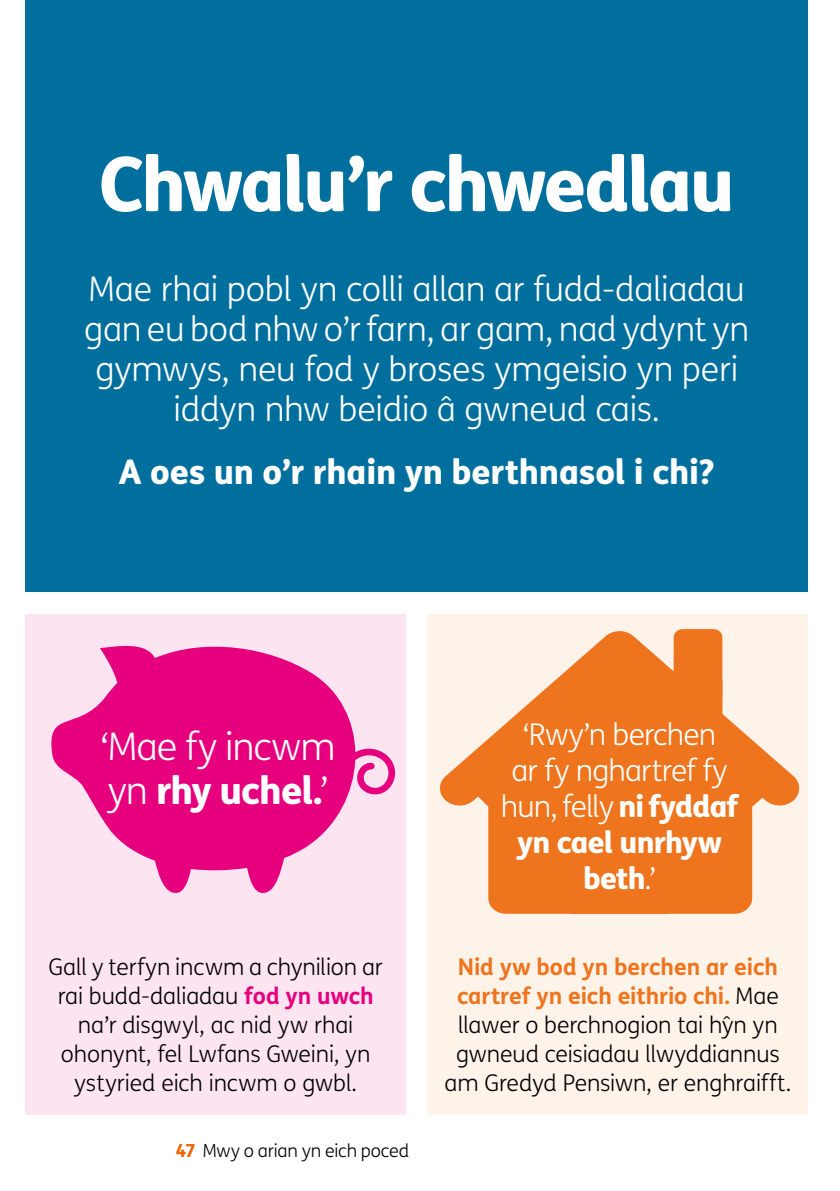
<style>
.page{position:relative;width:840px;height:1191px;background:#fff}
.page>*{position:absolute;margin:0;border:0;box-sizing:border-box;transform-origin:0 0}
.Lflt_A5_Txt_Head{font:800 75.4px "FS Me";letter-spacing:-.035em;color:#fff}
.Lflt_A5_Txt_3mm_SA{font:300 38px/44px "FS Me";letter-spacing:-.025em;color:#fff}
.Lflt_A5_Txt_3mm_SA-2{font:300 34px/40px "FS Me";letter-spacing:-.01em;color:#fff;text-align:center}
.Lflt_A5_Txt_3mm_SA-3{font:800 34px "FS Me";letter-spacing:-.005em;color:#fff}
.Lflt_A5_Txt_3mm_SA-4{font:300 30px/36px "FS Me";letter-spacing:-.03em;color:#fff;text-align:center}
.Lflt_A5_Txt_3mm_SA-5{font:300 23px/29px "FS Me";letter-spacing:-.005em;color:#000;text-align:center}
.t1{font:300 18px "FS Me";letter-spacing:-.015em;color:#000}
.s1{font-weight:800}
.s2{font-weight:700;color:#e6007d}
.s3{font-weight:800;color:#ec6608}
.s4{font-weight:700;color:#ee751e}
</style>
<div class="page">
<div style="left:26px;top:0;width:781px;height:591px;background:#006f9e"></div>
<div style="left:26px;top:614px;width:379px;height:501px;background:#fce5f1"></div>
<svg style="left:51px;top:645px;width:344px;height:248px;fill:#e6007d"></svg>
<div style="left:427px;top:614px;width:380px;height:501px;background:#fef3e9"></div>
<svg style="left:440px;top:629px;width:360px;height:284px"></svg>
<div style="left:572px;top:816px;width:94px;height:97px;background:#ee751e"></div>
<svg style="left:477px;top:662px;width:290px;height:145px;fill:#ee751e"></svg>
<div style="left:673px;top:653px;width:49px;height:67px;background:#ee751e"></div>
<p class="Lflt_A5_Txt_Head" style="left:99px;top:125px;width:636px">Chwalu’r chwedlau</p>
<p class="Lflt_A5_Txt_3mm_SA-2" style="left:84px;top:268px;width:666px">Mae rhai pobl yn colli allan ar fudd-daliadau gan eu bod nhw o’r farn, ar gam, nad ydynt yn gymwys, neu fod y broses ymgeisio yn peri iddyn nhw beidio â gwneud cais.</p>
<p class="Lflt_A5_Txt_3mm_SA-3" style="left:119px;top:445px;width:596px">A oes un o’r rhain yn berthnasol i chi?</p>
<p class="Lflt_A5_Txt_3mm_SA" style="left:100px;top:723px;width:236px">‘Mae fy incwm yn <span class="s1">rhy uchel.</span>’</p>
<p class="Lflt_A5_Txt_3mm_SA-5" style="left:48px;top:951px;width:336px">Gall y terfyn incwm a chynilion ar rai budd-daliadau <span class="s2">fod yn uwch </span>na’r disgwyl, ac nid yw rhai ohonynt, fel Lwfans Gweini, yn ystyried eich incwm o gwbl.</p>
<p class="t1" style="left:176px;top:1138px;width:235px"><span class="s3">47</span> Mwy o arian yn eich poced</p>
<p class="Lflt_A5_Txt_3mm_SA-4" style="left:500px;top:715px;width:238px">‘Rwy’n berchen<br>ar fy nghartref fy hun, felly <span class="s1">ni fyddaf yn cael unrhyw beth</span>.’</p>
<p class="Lflt_A5_Txt_3mm_SA-5" style="left:444px;top:951px;width:348px"><span class="s4">Nid yw bod yn berchen ar eich cartref yn eich eithrio chi.</span> Mae llawer o berchnogion tai hˆyn yn gwneud ceisiadau llwyddiannus am Gredyd Pensiwn, er enghraifft.</p>
</div>
